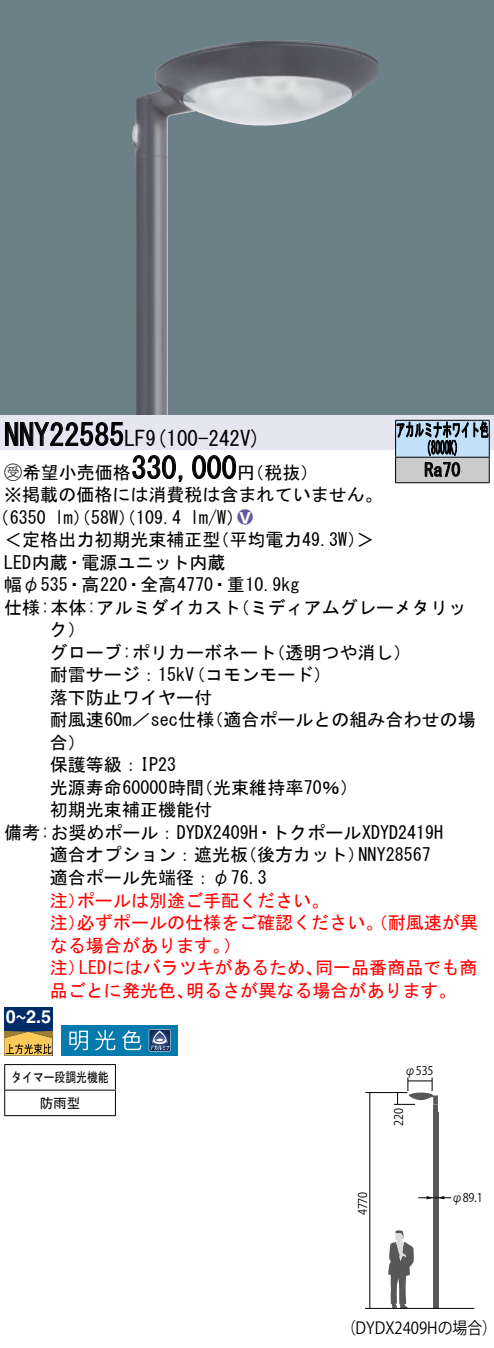
<style>
.page{position:relative;width:494px;height:1348px;background:#fff}
.page>*{position:absolute;margin:0;border:0;box-sizing:border-box;transform-origin:0 0}
.t1{font:30px "MS Gothic";color:#000}
.t2{font:21px "MS Gothic";color:#000}
.t3{font:18px/22.5px "MS Gothic";color:#000}
.t4{font:18px/22.5px "MS Gothic";color:#f00}
.t5{font:18px/18px "MS Gothic";letter-spacing:.035em;color:#000;text-align:center;scale:.5 1}
.t6{font:700 18px "Helvetica";color:#fff}
.t7{font:18px "Ford Classification 1";color:#635aa0}
.t8{font:16.5px "Gothic BBB Pro Medium 90 msp RKSJ H";color:#000;scale:.9 1}
.t9{font:15px "Gothic MB101 Pro De Bold 90 pv RKSJ H";color:#fff;scale:.8 1}
.t10{font:13.5px/25.5px "MS Gothic";color:#000;text-align:center;scale:.8 1}
.t11{font:12px "Gothic BBB Pro Medium 90 msp RKSJ H";color:#000;scale:.9 1}
.s1{font-family:"Ford Classification 1"}
.s2{color:#fff}
.s3{font-family:"Helvetica";font-weight:700;font-size:18px}
</style>
<div class="page">
<div style="left:0;top:0;width:493px;height:415px;background:#6c8087"></div>
<img style="left:132px;top:40px;width:247px;height:375px">
<div style="left:0;top:415px;width:493px;height:35px;background:#e6e5f2"></div>
<svg style="left:5px;top:422px;width:118px;height:24px"></svg>
<svg style="left:132px;top:455px;width:51px;height:27px"></svg>
<svg style="left:192px;top:455px;width:44px;height:24px"></svg>
<div style="left:4px;top:1007px;width:48px;height:48px;background:#002b69"></div>
<svg style="left:4px;top:1030px;width:48px;height:25px"></svg>
<div style="left:61px;top:1024px;width:116px;height:31px;background:#067aac"></div>
<svg style="left:69px;top:1031px;width:2px;height:14px"></svg>
<svg style="left:71px;top:1030px;width:17px;height:20px"></svg>
<svg style="left:95px;top:1030px;width:20px;height:20px"></svg>
<svg style="left:122px;top:1030px;width:19px;height:20px"></svg>
<svg style="left:148px;top:1029px;width:23px;height:22px"></svg>
<hr style="left:4px;top:1064px;width:112px;height:1px;background:#000">
<hr style="left:4px;top:1089px;width:112px;height:1px;background:#000">
<svg style="left:4px;top:1065px;width:1px;height:50px"></svg>
<svg style="left:115px;top:1065px;width:1px;height:50px"></svg>
<hr style="left:4px;top:1115px;width:112px;height:1px;background:#000">
<hr style="left:395px;top:420px;width:94px;height:1px;background:#000">
<hr style="left:395px;top:482px;width:94px;height:1px;background:#000">
<svg style="left:395px;top:421px;width:94px;height:61px;background:#9ba8b3"></svg>
<div style="left:432px;top:1112px;width:5px;height:196px;background:#595757"></div>
<hr style="left:365px;top:1092px;width:42px;height:1px;background:#000">
<hr style="left:369px;top:1092px;width:1px;height:216px;background:#000">
<hr style="left:418px;top:1197px;width:32px;height:1px;background:#000">
<svg style="left:388px;top:1230px;width:26px;height:77px"></svg>
<svg style="left:393px;top:1077px;width:44px;height:35px"></svg>
<hr style="left:365px;top:1307px;width:109px;height:1px;background:#000">
<svg style="left:426px;top:1196px;width:18px;height:3px"></svg>
<h1 class="t1" style="left:4px;top:420px;width:122px">NNY22585</h1>
<p class="t2" style="left:124px;top:427px;width:138px">LF (9 100-242 (V</p>
<h1 class="t1" style="left:131px;top:453px;width:106px">330,000</h1>
<p class="t3" style="left:4px;top:461px;width:380px"><span class="s1">B</span>希望小売価格<br>※掲載の価格には消費税は含まれていません。</p>
<p class="t7" style="left:237px;top:508px;width:17px">2<span class="s2">8</span></p>
<p class="t3" style="left:237px;top:461px;width:82px">（円税抜(</p>
<p class="t3" style="left:190px;top:506px;width:55px">l m (W/</p>
<p class="t3" style="left:-8px;top:506px;width:56px">（6350</p>
<p class="t3" style="left:55px;top:506px;width:128px">lm）（58 ）（W 109.4</p>
<p class="t5" style="left:395px;top:421px;width:187px">アカルミナホワイト色（8000 (K</p>
<p class="t3" style="left:424px;top:459px;width:37px">Ra70</p>
<p class="t3" style="left:4px;top:528px;width:217px">＜定格出力初期光束補正型</p>
<p class="t3" style="left:4px;top:551px;width:223px">LED内蔵・電源ユニット内蔵</p>
<p class="t3" style="left:4px;top:573px;width:296px">幅φ535・高220・全高4770・重10.9kg</p>
<p class="t3" style="left:231px;top:596px;width:236px">（ミディアムグレーメタリッ</p>
<p class="t3" style="left:211px;top:528px;width:164px">（平均電力49.3 &lt;(W</p>
<p class="t3" style="left:50px;top:596px;width:192px;text-indent:-46px">仕様:本体:アルミダイカストク(</p>
<p class="t3" style="left:187px;top:641px;width:145px;text-indent:-137px">グローブ:ポリカーボネート<br>（コモンモード(</p>
<p class="t3" style="left:267px;top:641px;width:145px">（透明つや消し(</p>
<p class="t3" style="left:50px;top:663px;width:145px">耐雷サージ：15kV</p>
<p class="t3" style="left:50px;top:686px;width:163px">落下防止ワイヤー付</p>
<p class="t3" style="left:205px;top:708px;width:271px">（適合ポールとの組み合わせの場</p>
<p class="t3" style="left:50px;top:708px;width:166px">耐風速60 ／m sec仕様</p>
<p class="t3" style="left:50px;top:731px;width:37px">合(</p>
<p class="t3" style="left:50px;top:753px;width:127px">保護等級：IP23</p>
<p class="t3" style="left:195px;top:776px;width:164px">（光束維持率70％(</p>
<p class="t3" style="left:50px;top:776px;width:156px">光源寿命60000時間</p>
<p class="t3" style="left:50px;top:798px;width:163px">初期光束補正機能付</p>
<p class="t3" style="left:4px;top:821px;width:440px">備考:お奨めポール：DYDX2409 ・H トクポールXDYD2419H</p>
<p class="t3" style="left:358px;top:843px;width:73px">NNY28567</p>
<p class="t3" style="left:50px;top:843px;width:218px">適合オプション：遮光板適合ポール先端径：φ76.3</p>
<p class="t4" style="left:77px;top:888px;width:253px">ポールは別途ご手配ください。</p>
<p class="t3" style="left:239px;top:843px;width:127px">（後方カット）</p>
<p class="t4" style="left:77px;top:888px;width:402px;text-indent:-27px">注）<br>必ずポールの仕様をご確認ください。（耐風速が異</p>
<p class="t4" style="left:50px;top:911px;width:37px">注）</p>
<p class="t4" style="left:50px;top:933px;width:181px">なる場合があります。</p>
<p class="t4" style="left:223px;top:933px;width:19px">(</p>
<p class="t4" style="left:79px;top:956px;width:245px">LEDにはバラツキがあるため、</p>
<p class="t4" style="left:315px;top:956px;width:163px">同一品番商品でも商</p>
<p class="t4" style="left:50px;top:956px;width:37px">注）</p>
<p class="t4" style="left:50px;top:978px;width:145px">品ごとに発光色、</p>
<p class="t4" style="left:186px;top:978px;width:272px">明るさが異なる場合があります。</p>
<p class="t9" style="left:6px;top:1004px;width:28px">~<span class="s3">0</span></p>
<p class="t6" style="left:26px;top:1002px;width:27px">2.5</p>
<p class="t10" style="left:11px;top:1064px;width:123px">タイマー段調光機能防雨型</p>
<p class="t11" style="left:404px;top:1063px;width:33px">φ535</p>
<p class="t11" style="left:391px;top:1125px;width:21px;rotate:-90deg">220</p>
<p class="t11" style="left:356px;top:1215px;width:28px;rotate:-90deg">4770</p>
<p class="t11" style="left:451px;top:1191px;width:36px">φ89.1</p>
<p class="t8" style="left:341px;top:1318px;width:174px">（DYDX2409Hの場合(</p>
</div>
